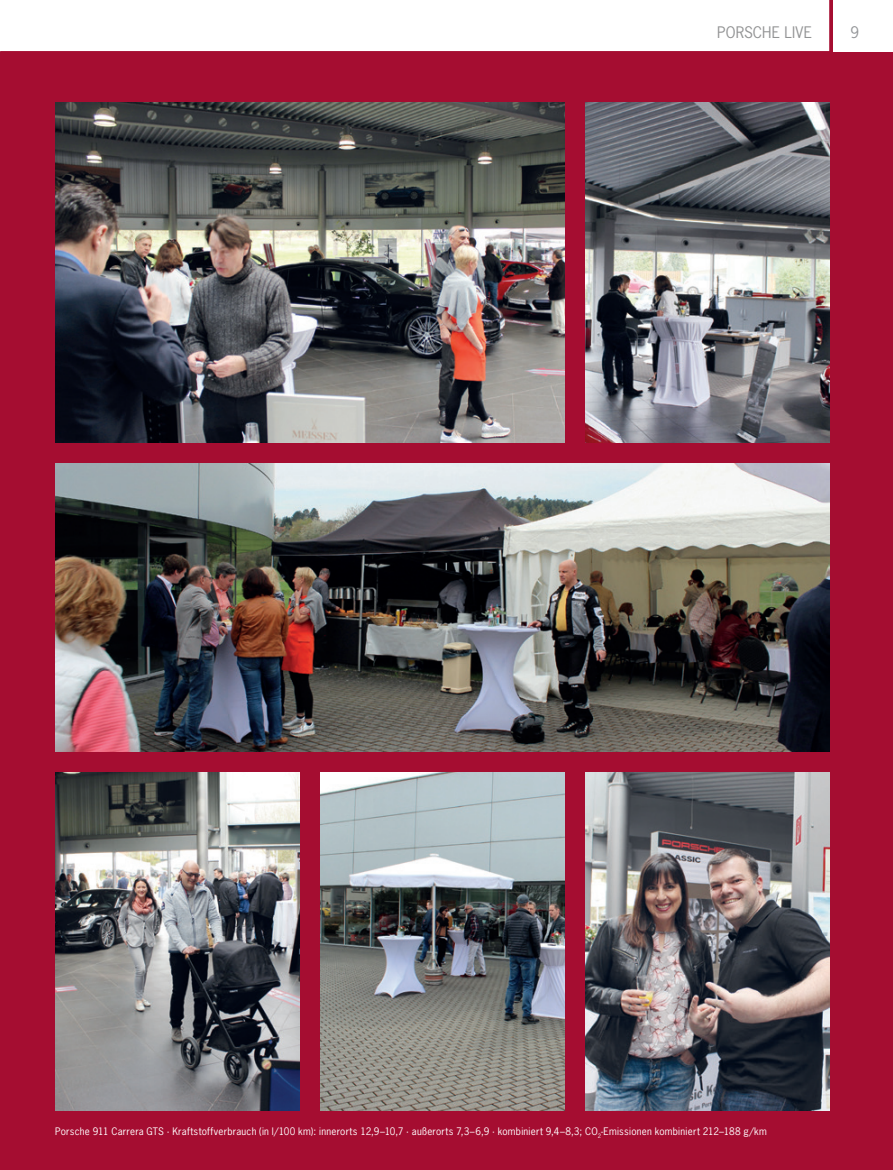
<style>
.page{position:relative;width:893px;height:1170px;background:#fff}
.page>*{position:absolute;margin:0;border:0;box-sizing:border-box;transform-origin:0 0}
.t1{font:15px "Porsche News Gothic";letter-spacing:.01em;color:#929394}
.t2{font:15px "Porsche News Gothic";color:#939598}
.t3{font:9.75px "Porsche News Gothic";letter-spacing:.025em;color:#fff}
</style>
<div class="page">
<div style="left:0;top:0;width:893px;height:1169px;background:#a50d31"></div>
<div style="left:0;top:0;width:829px;height:51px;background:#fff"></div>
<div style="left:833px;top:0;width:60px;height:51px;background:#fff"></div>
<img style="left:55px;top:464px;width:774px;height:287px">
<img style="left:55px;top:772px;width:244px;height:338px">
<img style="left:55px;top:102px;width:509px;height:340px">
<img style="left:320px;top:772px;width:244px;height:338px">
<img style="left:585px;top:772px;width:244px;height:338px">
<img style="left:585px;top:102px;width:244px;height:340px">
<h1 class="t1" style="left:717px;top:22px;width:97px">PORSCHE LIVE</h1>
<p class="t2" style="left:850px;top:22px;width:10px">9</p>
<p class="t3" style="left:55px;top:1124px;width:713px">Porsche 911 Carrera GTS · Kraftstoffverbrauch (in l/100 km): innerorts 12,9–10,7 · außerorts 7,3–6,9 · kombiniert 9,4–8,3; CO<sub>2</sub>-Emissionen kombiniert 212–188 g/km</p>
</div>
